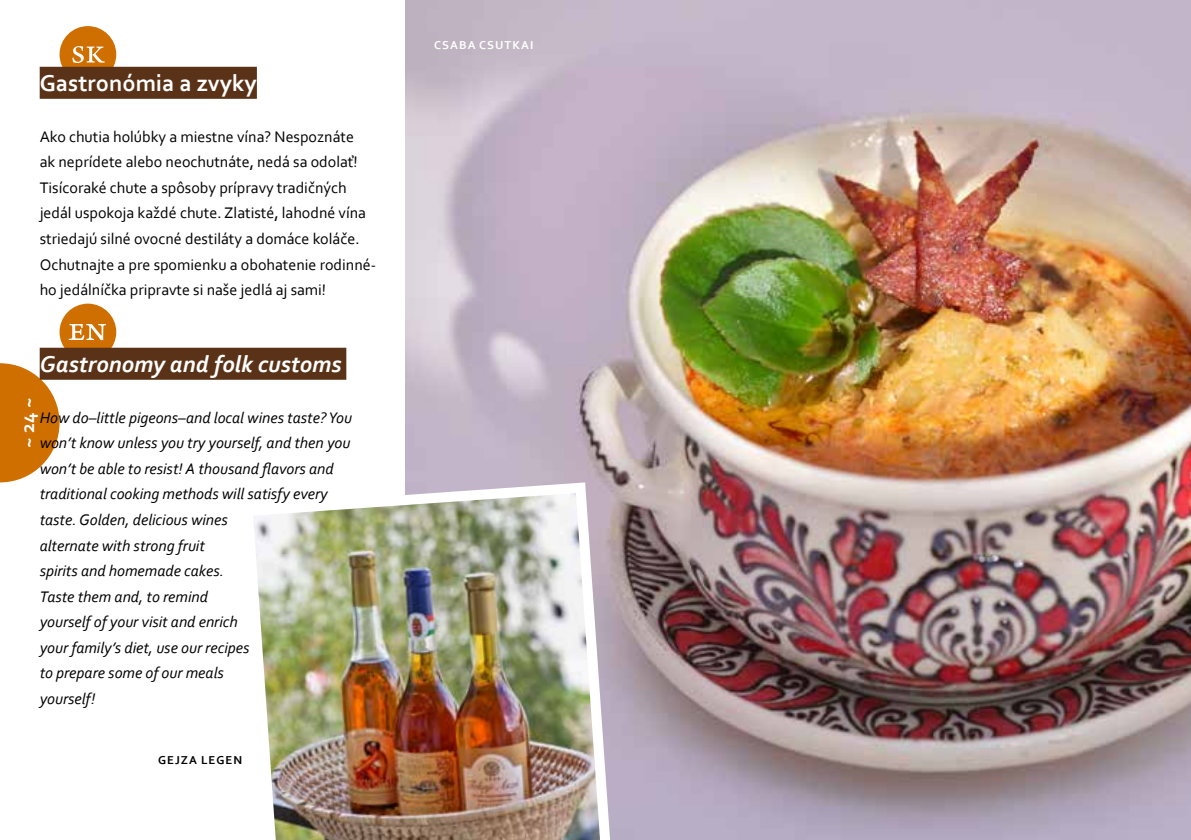
<style>
.page{position:relative;width:1191px;height:840px;background:#fff}
.page>*{position:absolute;margin:0;border:0;box-sizing:border-box;transform-origin:0 0}
.t1{font:italic 700 24px "Corbel";color:#fff}
.t2{font:700 24px "Corbel";color:#fff}
.t3{font:700 20px "Corbel";color:#fff}
.t4{font:italic 16px/25.6px "Corbel";color:#000}
.t5{font:16px/25.6px "Corbel";color:#000}
.t6{font:700 12px "Corbel";letter-spacing:.09em;color:#fff}
.t7{font:700 12px "Corbel";letter-spacing:.09em;color:#000}
</style>
<div class="page">
<img style="left:405px;top:0;width:786px;height:839px">
<svg style="left:0;top:363px;width:60px;height:119px"></svg>
<img style="left:254px;top:477px;width:363px;height:362px">
<div style="left:60px;top:303px;width:56px;height:57px;background:#cf6f00;border-radius:50%"></div>
<svg style="left:69px;top:324px;width:37px;height:16px"></svg>
<div style="left:60px;top:26px;width:56px;height:57px;background:#cf6f00;border-radius:50%"></div>
<svg style="left:72px;top:46px;width:33px;height:17px"></svg>
<div style="left:40px;top:67px;width:217px;height:32px;background:#5a3217"></div>
<div style="left:40px;top:347px;width:306px;height:32px;background:#5a3217"></div>
<h1 class="t2" style="left:40px;top:68px;width:219px">Gastronómia a zvyky</h1>
<p class="t5" style="left:40px;top:123px;width:338px">Ako chutia holúbky a miestne vína? Nespoznáte<br>ak neprídete alebo neochutnáte, nedá sa odolať!<br>Tisícoraké chute a spôsoby prípravy tradičných jedál uspokoja každé chute. Zlatisté, lahodné vína striedajú silné ovocné destiláty a domáce koláče.<br>Ochutnajte a pre spomienku a obohatenie rodinné&shy;ho jedálníčka pripravte si naše jedlá aj sami!</p>
<h1 class="t1" style="left:40px;top:348px;width:303px">Gastronomy and folk customs</h1>
<p class="t4" style="left:40px;top:404px;width:314px">How do–little pigeons–and local wines taste? You won’t know unless you try yourself, and then you won’t be able to resist! A thousand flavors and traditional cooking methods will satisfy every taste. Golden, delicious wines<br>alternate with strong fruit<br>spirits and homemade cakes.<br>Taste them and, to remind<br>yourself of your visit and enrich<br>your family’s diet, use our recipes<br>to prepare some of our meals<br>yourself!</p>
<p class="t3" style="left:15px;top:447px;width:51px;rotate:-90deg">~ 24 ~</p>
<p class="t7" style="left:158px;top:752px;width:86px">GEJZA LEGEN</p>
<p class="t6" style="left:434px;top:37px;width:101px">CSABA CSUTKAI</p>
</div>
